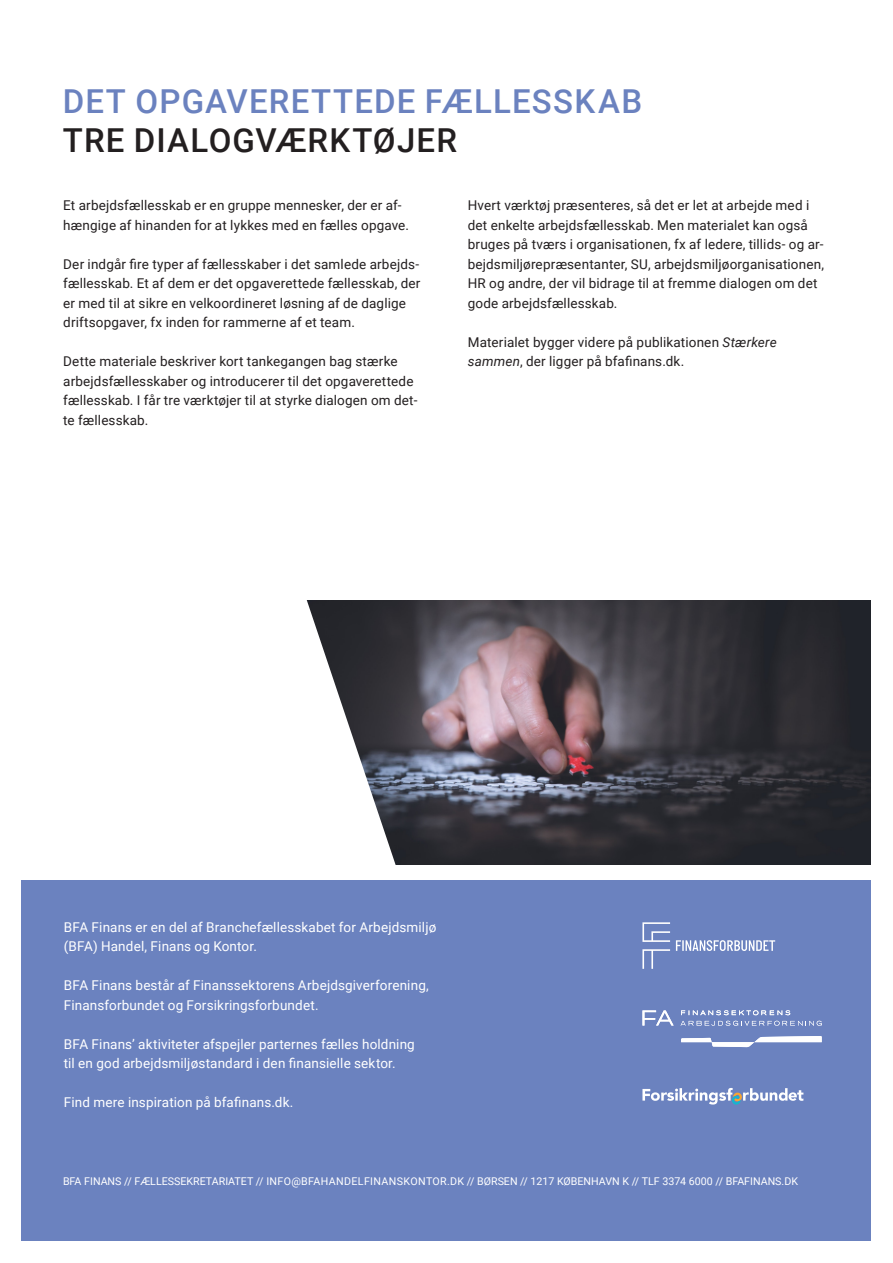
<style>
.page{position:relative;width:893px;height:1263px;background:#fff}
.page>*{position:absolute;margin:0;border:0;box-sizing:border-box;transform-origin:0 0}
.Bagsiderubrik{font:500 33px/39px "Roboto";letter-spacing:.035em;color:#6b82bf}
.Brødtekst{font:13.5px/19.5px "Roboto";letter-spacing:.01em;color:#231f20}
.t1{font:13.5px/19.5px "Roboto";letter-spacing:.01em;color:#fff}
.t2{font:10.65px "Roboto";color:#fff}
.s1{color:#231f20}
.s2{font-style:italic}
</style>
<div class="page">
<img style="left:488px;top:600px;width:383px;height:265px">
<svg style="left:21px;top:600px;width:467px;height:281px"></svg>
<div style="left:0;top:881px;width:893px;height:382px;background:#6b82bf"></div>
<svg style="left:642px;top:1088px;width:161px;height:16px"></svg>
<svg style="left:642px;top:922px;width:28px;height:47px"></svg>
<svg style="left:676px;top:940px;width:99px;height:11px"></svg>
<svg style="left:642px;top:1010px;width:32px;height:15px"></svg>
<svg style="left:681px;top:1010px;width:109px;height:5px"></svg>
<svg style="left:681px;top:1021px;width:141px;height:5px"></svg>
<svg style="left:681px;top:1036px;width:141px;height:11px"></svg>
<div style="left:0;top:1242px;width:893px;height:21px;background:#fff"></div>
<div style="left:0;top:0;width:21px;height:1257px;background:#fff"></div>
<div style="left:872px;top:5px;width:21px;height:1258px;background:#fff"></div>
<p class="Bagsiderubrik" style="left:63px;top:80px;width:581px">DET OPGAVERETTEDE FÆLLESSKAB<br><span class="s1">TRE DIALOGVÆRKTØJER</span></p>
<p class="Brødtekst" style="left:63px;top:195px;width:347px">Et arbejdsfællesskab er en gruppe mennesker, der er af&shy;hængige af hinanden for at lykkes med en fælles opgave.</p>
<p class="Brødtekst" style="left:63px;top:253px;width:359px">Der indgår fire typer af fællesskaber i det samlede arbejds&shy;fællesskab. Et af dem er det opgaverettede fællesskab, der er med til at sikre en velkoordineret løsning af de daglige driftsopgaver, fx inden for rammerne af et team.</p>
<p class="Brødtekst" style="left:63px;top:351px;width:356px">Dette materiale beskriver kort tankegangen bag stærke arbejdsfællesskaber og introducerer til det opgaverettede fællesskab. I får tre værktøjer til at styrke dialogen om det&shy;te fællesskab.</p>
<p class="Brødtekst" style="left:468px;top:195px;width:358px">Hvert værktøj præsenteres, så det er let at arbejde med i det enkelte arbejdsfællesskab. Men materialet kan også bruges på tværs i organisationen, fx af ledere, tillids- og ar&shy;bejdsmiljørepræsentanter, SU, arbejdsmiljøorganisationen, HR og andre, der vil bidrage til at fremme dialogen om det gode arbejdsfællesskab.</p>
<p class="Brødtekst" style="left:468px;top:331px;width:311px">Materialet bygger videre på publikationen <span class="s2">Stærkere sammen</span>, der ligger på bfafinans.dk.</p>
<p class="t1" style="left:64px;top:916px;width:374px">BFA Finans er en del af Branchefællesskabet for Arbejdsmiljø (BFA) Handel, Finans og Kontor.</p>
<p class="t1" style="left:64px;top:975px;width:367px">BFA Finans består af Finanssektorens Arbejdsgiverforening,<br>Finansforbundet og Forsikringsforbundet.</p>
<p class="t1" style="left:64px;top:1033px;width:353px">BFA Finans’ aktiviteter afspejler parternes fælles holdning til en god arbejdsmiljøstandard i den finansielle sektor.</p>
<p class="t1" style="left:64px;top:1092px;width:231px">Find mere inspiration på bfafinans.dk.</p>
<p class="t2" style="left:63px;top:1174px;width:737px">BFA FINANS // FÆLLESSEKRETARIATET // INFO@BFAHANDELFINANSKONTOR.DK // BØRSEN // 1217 KØBENHAVN K // TLF 3374 6000 // BFAFINANS.DK</p>
</div>
